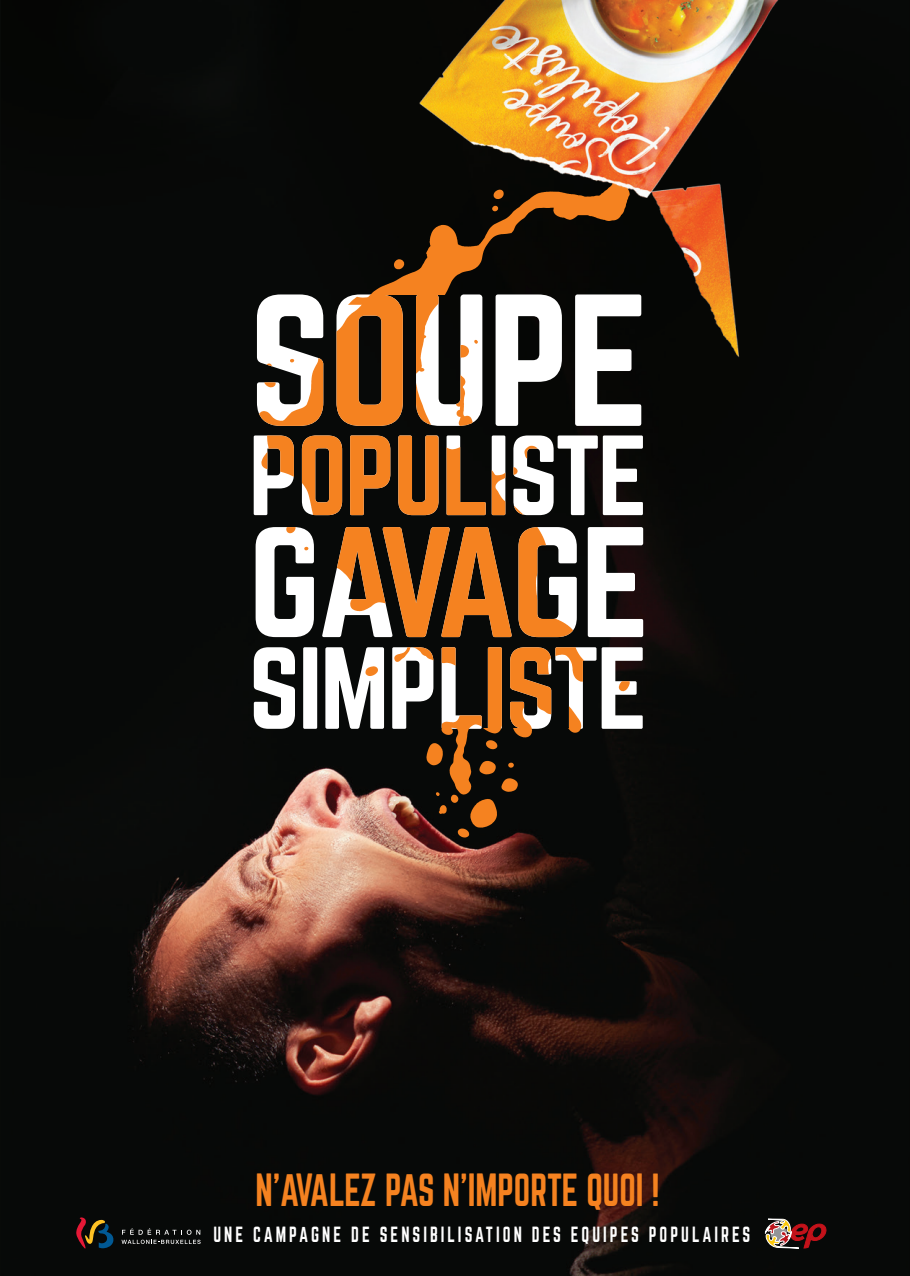
<style>
.page{position:relative;width:910px;height:1276px;background:#fff}
.page>*{position:absolute;margin:0;border:0;box-sizing:border-box;transform-origin:0 0}
.t1{font:164.4px "Norwester";letter-spacing:-.02em;color:#fff}
.t2{font:137.4px "Norwester";letter-spacing:-.04em;color:#fff}
.t3{font:102px "Norwester";letter-spacing:-.02em;color:#fff}
.t4{font:99.6px "Norwester";letter-spacing:-.02em;color:#fff}
.t5{font:40.8px "Norwester";color:#f58220;scale:.81 1}
.t6{font:19.2px "Norwester";letter-spacing:.195em;color:#fff;scale:.81 1}
</style>
<div class="page">
<img style="left:2px;top:0;width:908px;height:1276px">
<svg style="left:122px;top:1228px;width:79px;height:16px"></svg>
<svg style="left:76px;top:1216px;width:38px;height:33px"></svg>
<svg style="left:764px;top:1218px;width:62px;height:30px"></svg>
<svg style="left:258px;top:179px;width:372px;height:615px;fill:#070908"></svg>
<svg style="left:394px;top:259px;width:10px;height:10px"></svg>
<svg style="left:290px;top:359px;width:4px;height:3px"></svg>
<svg style="left:264px;top:363px;width:13px;height:24px"></svg>
<svg style="left:524px;top:446px;width:14px;height:13px"></svg>
<svg style="left:286px;top:523px;width:9px;height:10px"></svg>
<svg style="left:304px;top:547px;width:4px;height:3px"></svg>
<svg style="left:365px;top:666px;width:13px;height:10px"></svg>
<svg style="left:597px;top:676px;width:4px;height:4px"></svg>
<svg style="left:619px;top:679px;width:11px;height:12px"></svg>
<svg style="left:426px;top:740px;width:92px;height:97px"></svg>
<img style="left:410px;top:0;width:460px;height:371px">
<p class="t1" style="left:249px;top:282px;width:402px">SOUPE</p>
<p class="t4" style="left:249px;top:428px;width:401px">POPULISTE</p>
<p class="t2" style="left:249px;top:517px;width:403px">GAVAGE</p>
<p class="t3" style="left:249px;top:639px;width:401px">SIMPLISTE</p>
<p class="t5" style="left:255px;top:1170px;width:500px">N’AVALEZ PAS N’IMPORTE QUOI !</p>
<p class="t6" style="left:213px;top:1225px;width:664px">UNE CAMPAGNE DE SENSIBILISATION DES EQUIPES POPULAIRES</p>
</div>
